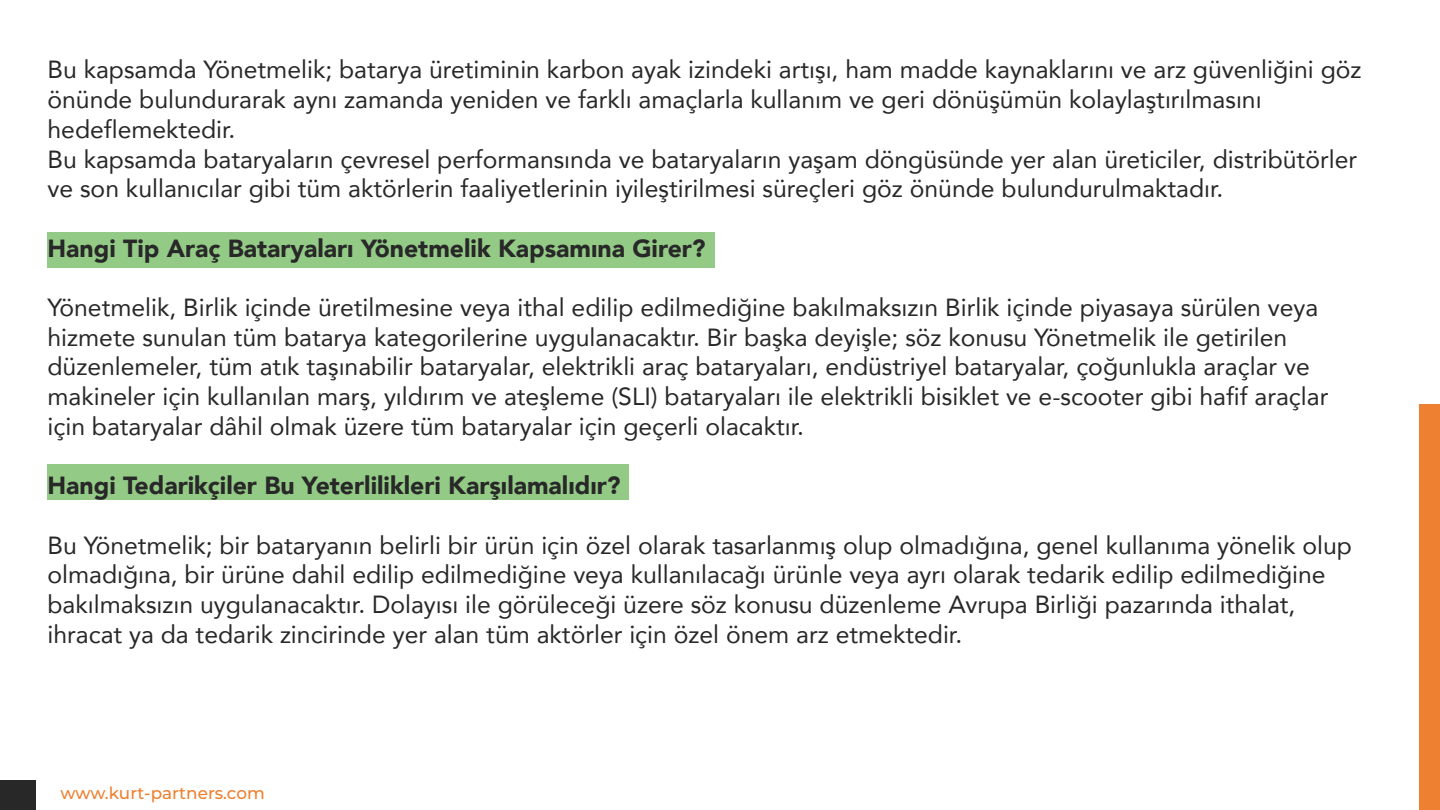
<style>
.page{position:relative;width:1440px;height:810px;background:#fff}
.page>*{position:absolute;margin:0;border:0;box-sizing:border-box;transform-origin:0 0}
.t1{font:24.75px/29.7px "Avenir";color:#282828}
.t2{font:900 24.75px "Avenir";color:#282828}
.t3{font:500 16.8px "Montserrat";color:#ed8031}
</style>
<div class="page">
<div style="left:47px;top:232px;width:668px;height:36px;background:#93ca86"></div>
<div style="left:47px;top:464px;width:582px;height:36px;background:#93ca86"></div>
<div style="left:0;top:780px;width:35px;height:30px;background:#282828"></div>
<div style="left:1419px;top:404px;width:20px;height:406px;background:#ed8031"></div>
<p class="t1" style="left:48px;top:54px;width:1316px">Bu kapsamda Yönetmelik; batarya üretiminin karbon ayak izindeki artışı, ham madde kaynaklarını ve arz güvenliğini göz önünde bulundurarak aynı zamanda yeniden ve farklı amaçlarla kullanım ve geri dönüşümün kolaylaştırılmasını hedeflemektedir.<br>Bu kapsamda bataryaların çevresel performansında ve bataryaların yaşam döngüsünde yer alan üreticiler, distribütörler ve son kullanıcılar gibi tüm aktörlerin faaliyetlerinin iyileştirilmesi süreçleri göz önünde bulundurulmaktadır.</p>
<p class="t2" style="left:48px;top:227px;width:660px">Hangi Tip Araç Bataryaları Yönetmelik Kapsamına Girer?</p>
<p class="t1" style="left:48px;top:292px;width:1282px">Yönetmelik, Birlik içinde üretilmesine veya ithal edilip edilmediğine bakılmaksızın Birlik içinde piyasaya sürülen veya hizmete sunulan tüm batarya kategorilerine uygulanacaktır. Bir başka deyişle; söz konusu Yönetmelik ile getirilen düzenlemeler, tüm atık taşınabilir bataryalar, elektrikli araç bataryaları, endüstriyel bataryalar, çoğunlukla araçlar ve makineler için kullanılan marş, yıldırım ve ateşleme (SLI) bataryaları ile elektrikli bisiklet ve e-scooter gibi hafif araçlar için bataryalar dâhil olmak üzere tüm bataryalar için geçerli olacaktır.</p>
<p class="t2" style="left:48px;top:464px;width:575px">Hangi Tedarikçiler Bu Yeterlilikleri Karşılamalıdır?</p>
<p class="t1" style="left:48px;top:530px;width:1306px">Bu Yönetmelik; bir bataryanın belirli bir ürün için özel olarak tasarlanmış olup olmadığına, genel kullanıma yönelik olup olmadığına, bir ürüne dahil edilip edilmediğine veya kullanılacağı ürünle veya ayrı olarak tedarik edilip edilmediğine bakılmaksızın uygulanacaktır. Dolayısı ile görüleceği üzere söz konusu düzenleme Avrupa Birliği pazarında ithalat, ihracat ya da tedarik zincirinde yer alan tüm aktörler için özel önem arz etmektedir.</p>
<p class="t3" style="left:60px;top:781px;width:206px">www.kurt-partners.com</p>
</div>
